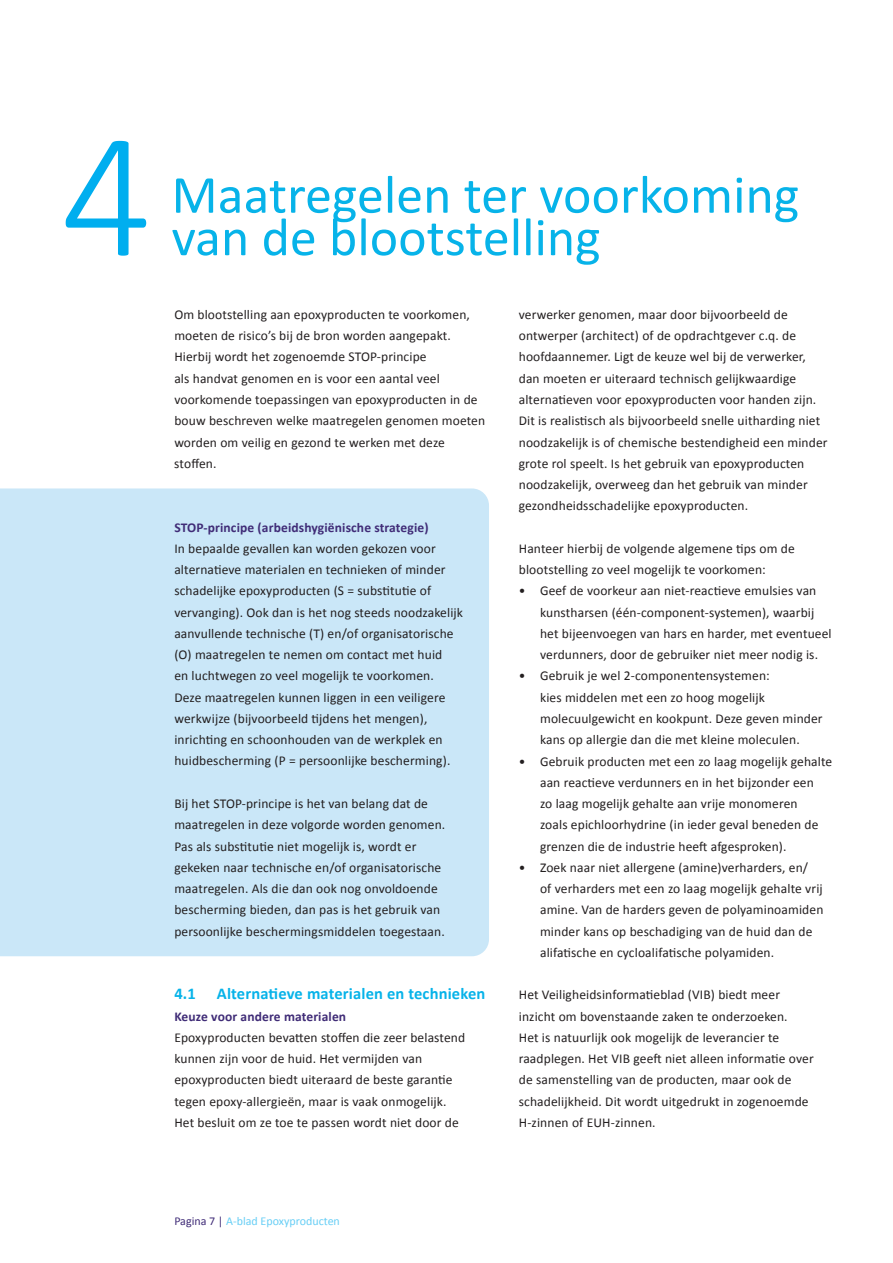
<style>
.page{position:relative;width:893px;height:1263px;background:#fff}
.page>*{position:absolute;margin:0;border:0;box-sizing:border-box;transform-origin:0 0}
.t1{font:300 180px "Calibri";color:#00aeef}
.t2{font:54px/42.5px "Calibri";color:#07b3e9}
.t3{font:700 16.5px "Calibri";letter-spacing:.01em;color:#07b3e9}
.t4{font:13.5px/21.3px "Calibri";letter-spacing:.01em;color:#231f20}
.t5{font:700 13.5px "Calibri";letter-spacing:.01em;color:#402c77}
.t6{font:12px "Calibri";color:#67cef5}
.s1{color:#402c77}
</style>
<div class="page">
<div style="left:0;top:488px;width:489px;height:468px;background:#cae7f8"></div>
<h1 class="t1" style="left:61px;top:84px;width:93px">4</h1>
<h2 class="t2" style="left:171px;top:172px;width:629px">Maatregelen ter voorkoming van de blootstelling</h2>
<p class="t4" style="left:174px;top:303px;width:312px">Om blootstelling aan epoxyproducten te voorkomen, moeten de risico’s bij de bron worden aangepakt.<br>Hierbij wordt het zogenoemde STOP-principe<br>als handvat genomen en is voor een aantal veel voorkomende toepassingen van epoxyproducten in de bouw beschreven welke maatregelen genomen moeten worden om veilig en gezond te werken met deze stoffen.</p>
<p class="t5" style="left:174px;top:517px;width:256px">STOP-principe (arbeidshygiënische strategie)</p>
<p class="t4" style="left:174px;top:537px;width:290px">In bepaalde gevallen kan worden gekozen voor alternatieve materialen en technieken of minder schadelijke epoxyproducten (S = substitutie of vervanging). Ook dan is het nog steeds noodzakelijk aanvullende technische (T) en/of organisatorische (O) maatregelen te nemen om contact met huid<br>en luchtwegen zo veel mogelijk te voorkomen.<br>Deze maatregelen kunnen liggen in een veiligere werkwijze (bijvoorbeeld tijdens het mengen), inrichting en schoonhouden van de werkplek en huidbescherming (P = persoonlijke bescherming).</p>
<p class="t4" style="left:174px;top:792px;width:273px">Bij het STOP-principe is het van belang dat de maatregelen in deze volgorde worden genomen.<br>Pas als substitutie niet mogelijk is, wordt er gekeken naar technische en/of organisatorische maatregelen. Als die dan ook nog onvoldoende bescherming bieden, dan pas is het gebruik van persoonlijke beschermingsmiddelen toegestaan.</p>
<p class="t3" style="left:174px;top:982px;width:23px">4.1</p>
<p class="t3" style="left:217px;top:982px;width:270px">Alternatieve materialen en technieken</p>
<p class="t5" style="left:174px;top:1006px;width:173px">Keuze voor andere materialen</p>
<p class="t4" style="left:174px;top:1026px;width:292px">Epoxyproducten bevatten stoffen die zeer belastend kunnen zijn voor de huid. Het vermijden van epoxyproducten biedt uiteraard de beste garantie tegen epoxy-allergieën, maar is vaak onmogelijk.<br>Het besluit om ze toe te passen wordt niet door de</p>
<p class="t4" style="left:519px;top:303px;width:310px">verwerker genomen, maar door bijvoorbeeld de ontwerper (architect) of de opdrachtgever c.q. de hoofdaannemer. Ligt de keuze wel bij de verwerker, dan moeten er uiteraard technisch gelijkwaardige alternatieven voor epoxyproducten voor handen zijn.<br>Dit is realistisch als bijvoorbeeld snelle uitharding niet noodzakelijk is of chemische bestendigheid een minder grote rol speelt. Is het gebruik van epoxyproducten noodzakelijk, overweeg dan het gebruik van minder gezondheidsschadelijke epoxyproducten.</p>
<p class="t4" style="left:519px;top:537px;width:278px">Hanteer hierbij de volgende algemene tips om de blootstelling zo veel mogelijk te voorkomen:</p>
<p class="t4" style="left:540px;top:580px;width:293px;text-indent:-21px">• Geef de voorkeur aan niet-reactieve emulsies van kunstharsen (één-component-systemen), waarbij het bijeenvoegen van hars en harder, met eventueel verdunners, door de gebruiker niet meer nodig is.</p>
<p class="t4" style="left:540px;top:665px;width:284px;text-indent:-21px">• Gebruik je wel 2-componentensystemen:<br>kies middelen met een zo hoog mogelijk molecuulgewicht en kookpunt. Deze geven minder kans op allergie dan die met kleine moleculen.</p>
<p class="t4" style="left:540px;top:750px;width:294px;text-indent:-21px">• Gebruik producten met een zo laag mogelijk gehalte aan reactieve verdunners en in het bijzonder een<br>zo laag mogelijk gehalte aan vrije monomeren<br>zoals epichloorhydrine (in ieder geval beneden de grenzen die de industrie heeft afgesproken).</p>
<p class="t4" style="left:540px;top:856px;width:285px;text-indent:-21px">• Zoek naar niet allergene (amine)verharders, en/<br>of verharders met een zo laag mogelijk gehalte vrij amine. Van de harders geven de polyaminoamiden minder kans op beschadiging van de huid dan de alifatische en cycloalifatische polyamiden.</p>
<p class="t4" style="left:519px;top:984px;width:296px">Het Veiligheidsinformatieblad (VIB) biedt meer inzicht om bovenstaande zaken te onderzoeken.<br>Het is natuurlijk ook mogelijk de leverancier te raadplegen. Het VIB geeft niet alleen informatie over de samenstelling van de producten, maar ook de schadelijkheid. Dit wordt uitgedrukt in zogenoemde H-zinnen of EUH-zinnen.</p>
<p class="t6" style="left:174px;top:1213px;width:167px"><span class="s1">Pagina 7 |</span> A-blad Epoxyproducten</p>
</div>
